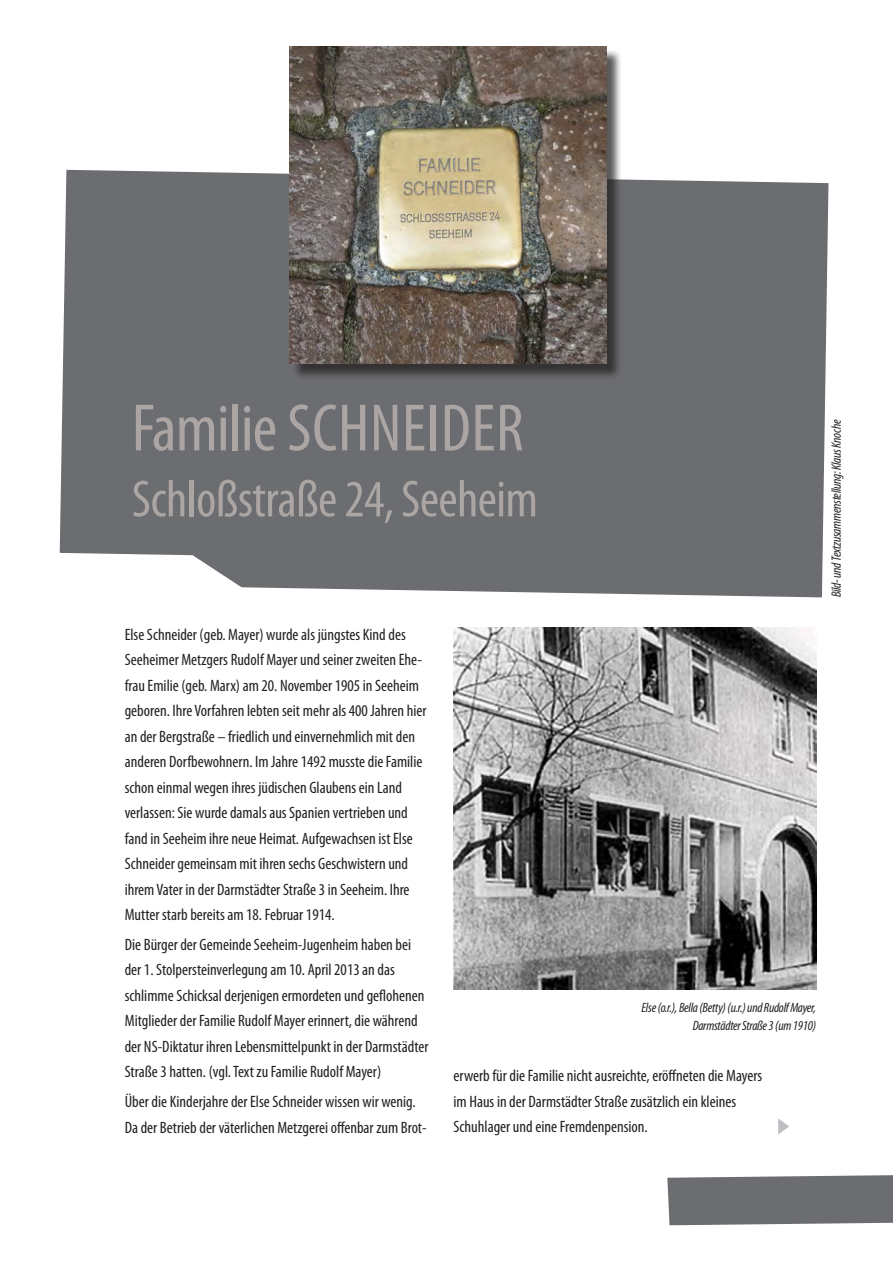
<style>
.page{position:relative;width:893px;height:1263px;background:#fff}
.page>*{position:absolute;margin:0;border:0;box-sizing:border-box;transform-origin:0 0}
.Head1{font:condensed 67.5px "Myriad Pro";letter-spacing:.01em;color:#aba6a4}
.Head1-2{font:condensed 52.5px "Myriad Pro";letter-spacing:-.01em;color:#aba6a4}
.Head1-3{font:condensed 16.5px/25.5px "Myriad Pro";color:#231f20}
.t1{font:italic condensed 13.5px/18px "Myriad Pro";letter-spacing:-.02em;color:#231f20;text-align:right}
</style>
<div class="page">
<div style="left:60px;top:170px;width:768px;height:427px;background:#6c6d70"></div>
<div style="left:291px;top:49px;width:331px;height:331px;background:#231f20;opacity:.75"></div>
<img style="left:289px;top:47px;width:317px;height:317px">
<svg style="left:667px;top:1175px;width:226px;height:50px;background:#747578"></svg>
<img style="left:454px;top:627px;width:362px;height:363px">
<svg style="left:778px;top:1118px;width:11px;height:16px"></svg>
<p class="Head1" style="left:132px;top:387px;width:393px">Familie SCHNEIDER</p>
<p class="Head1-2" style="left:132px;top:467px;width:408px">Schloßstraße 24, Seeheim</p>
<p class="Head1-3" style="left:125px;top:621px;width:303px">Else Schneider (geb. Mayer) wurde als jüngstes Kind des Seeheimer Metzgers Rudolf Mayer und seiner zweiten Ehe&shy;frau Emilie (geb. Marx) am 20. November 1905 in Seeheim geboren. Ihre Vorfahren lebten seit mehr als 400 Jahren hier an der Bergstraße – friedlich und einvernehmlich mit den anderen Dorfbewohnern. Im Jahre 1492 musste die Familie schon einmal wegen ihres jüdischen Glaubens ein Land verlassen: Sie wurde damals aus Spanien vertrieben und fand in Seeheim ihre neue Heimat. Aufgewachsen ist Else Schneider gemeinsam mit ihren sechs Geschwistern und ihrem Vater in der Darmstädter Straße 3 in Seeheim. Ihre Mutter starb bereits am 18. Februar 1914.</p>
<p class="Head1-3" style="left:125px;top:931px;width:305px">Die Bürger der Gemeinde Seeheim-Jugenheim haben bei der 1. Stolpersteinverlegung am 10. April 2013 an das schlimme Schicksal derjenigen ermordeten und geflohenen Mitglieder der Familie Rudolf Mayer erinnert, die während der NS-Diktatur ihren Lebensmittelpunkt in der Darmstädter Straße 3 hatten. (vgl. Text zu Familie Rudolf Mayer)</p>
<p class="Head1-3" style="left:125px;top:1089px;width:304px">Über die Kinderjahre der Else Schneider wissen wir wenig.<br>Da der Betrieb der väterlichen Metzgerei offenbar zum Brot-</p>
<p class="t1" style="left:642px;top:999px;width:176px">Else (o.r.), Bella (Betty) (u.r.) und Rudolf Mayer,<br>Darmstädter Straße 3 (um 1910)</p>
<p class="Head1-3" style="left:454px;top:1063px;width:310px">erwerb für die Familie nicht ausreichte, eröffneten die Mayers im Haus in der Darmstädter Straße zusätzlich ein kleines<br>Schuhlager und eine Fremdenpension.</p>
<p class="t1" style="left:827px;top:597px;width:179px;rotate:-90deg">Bild- und Textzusammenstellung: Klaus Knoche</p>
</div>
